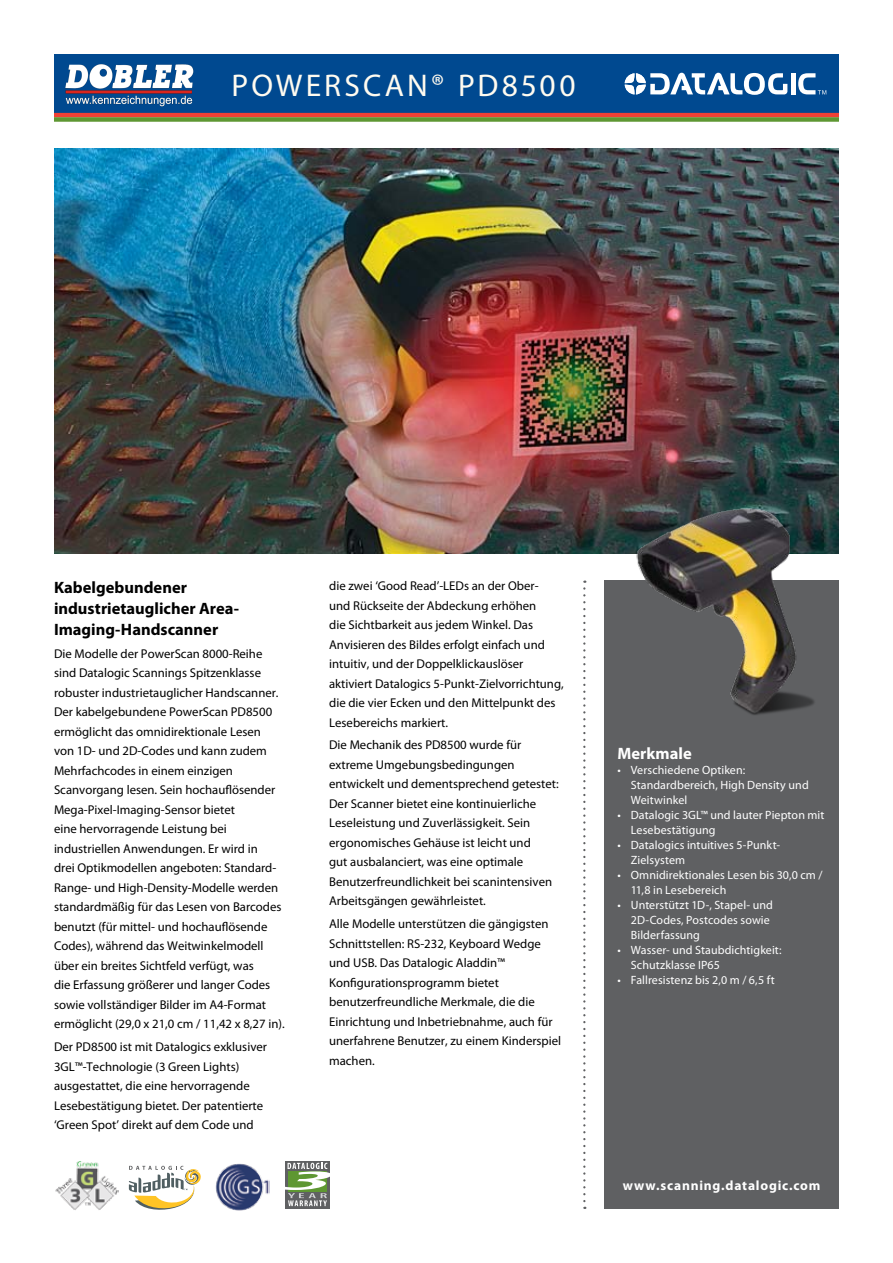
<style>
.page{position:relative;width:893px;height:1263px;background:#fff}
.page>*{position:absolute;margin:0;border:0;box-sizing:border-box;transform-origin:0 0}
.t1{font:31.5px "Myriad Pro";letter-spacing:.095em;color:#fffbf0}
.t2{font:700 16.5px/21px "Myriad Pro";color:#000}
.t3{font:700 16.5px "Myriad Pro";letter-spacing:.005em;color:#fff}
.t4{font:700 13.5px "Myriad Pro";letter-spacing:.055em;color:#fff}
.t5{font:12.75px/19.5px "Myriad Pro";color:#000}
.t6{font:12px/15px "Myriad Pro";letter-spacing:.01em;color:#fff}
</style>
<div class="page">
<div style="left:604px;top:580px;width:235px;height:629px;background:#5f6062"></div>
<svg style="left:583px;top:581px;width:2px;height:628px"></svg>
<div style="left:54px;top:54px;width:785px;height:59px;background:#004990"></div>
<hr style="left:54px;top:113px;width:785px;height:4px;background:#ef4135">
<div style="left:54px;top:117px;width:785px;height:5px;background:#5e9732"></div>
<hr style="left:791px;top:73px;width:4px;height:21px;background:#fff">
<svg style="left:625px;top:73px;width:162px;height:22px"></svg>
<svg style="left:798px;top:73px;width:28px;height:21px"></svg>
<img style="left:54px;top:149px;width:785px;height:404px">
<img style="left:215px;top:1163px;width:55px;height:48px">
<img style="left:55px;top:1161px;width:63px;height:49px">
<svg style="left:129px;top:1166px;width:72px;height:44px"></svg>
<svg style="left:285px;top:1161px;width:45px;height:47px"></svg>
<svg style="left:285px;top:1163px;width:45px;height:43px"></svg>
<img style="left:617px;top:502px;width:209px;height:213px">
<img style="left:65px;top:64px;width:129px;height:43px">
<h1 class="t1" style="left:231px;top:66px;width:346px">POWERSCAn® PD8500</h1>
<p class="t2" style="left:54px;top:576px;width:187px">Kabelgebundener industrietauglicher Area-<br>Imaging-Handscanner</p>
<p class="t5" style="left:54px;top:644px;width:232px">Die Modelle der PowerScan 8000-Reihe sind Datalogic Scannings Spitzenklasse robuster industrietauglicher Handscanner.<br>Der kabelgebundene PowerScan PD8500 ermöglicht das omnidirektionale Lesen<br>von 1D- und 2D-Codes und kann zudem Mehrfachcodes in einem einzigen Scanvorgang lesen. Sein hochauflösender Mega-Pixel-Imaging-Sensor bietet<br>eine hervorragende Leistung bei industriellen Anwendungen. Er wird in<br>drei Optikmodellen angeboten: Standard-Range- und High-Density-Modelle werden standardmäßig für das Lesen von Barcodes benutzt (für mittel- und hochauflösende Codes), während das Weitwinkelmodell über ein breites Sichtfeld verfügt, was<br>die Erfassung größerer und langer Codes sowie vollständiger Bilder im A4-Format ermöglicht (29,0 x 21,0 cm / 11,42 x 8,27 in).</p>
<p class="t5" style="left:54px;top:1037px;width:215px">Der PD8500 ist mit Datalogics exklusiver 3GL™-Technologie (3 Green Lights) ausgestattet, die eine hervorragende Lesebestätigung bietet. Der patentierte ‘Green Spot’ direkt auf dem Code und</p>
<p class="t5" style="left:329px;top:576px;width:236px">die zwei ‘Good Read’-LEDs an der Ober-<br>und Rückseite der Abdeckung erhöhen<br>die Sichtbarkeit aus jedem Winkel. Das Anvisieren des Bildes erfolgt einfach und intuitiv, und der Doppelklickauslöser aktiviert Datalogics 5-Punkt-Zielvorrichtung, die die vier Ecken und den Mittelpunkt des Lesebereichs markiert.</p>
<p class="t5" style="left:329px;top:735px;width:231px">Die Mechanik des PD8500 wurde für extreme Umgebungsbedingungen entwickelt und dementsprechend getestet:<br>Der Scanner bietet eine kontinuierliche Leseleistung und Zuverlässigkeit. Sein ergonomisches Gehäuse ist leicht und<br>gut ausbalanciert, was eine optimale Benutzerfreundlichkeit bei scanintensiven Arbeitsgängen gewährleistet.</p>
<p class="t5" style="left:329px;top:914px;width:234px">Alle Modelle unterstützen die gängigsten Schnittstellen: RS-232, Keyboard Wedge und USB. Das Datalogic Aladdin™ Konfigurationsprogramm bietet benutzerfreundliche Merkmale, die die Einrichtung und Inbetriebnahme, auch für unerfahrene Benutzer, zu einem Kinderspiel machen.</p>
<p class="t3" style="left:617px;top:742px;width:76px">Merkmale</p>
<p class="t6" style="left:631px;top:762px;width:179px;text-indent:-14px">• Verschiedene Optiken:<br>Standardbereich, High Density und<br>Weitwinkel</p>
<p class="t6" style="left:631px;top:807px;width:195px;text-indent:-14px">• Datalogic 3GL™ und lauter Piepton mit<br>Lesebestätigung</p>
<p class="t6" style="left:631px;top:837px;width:151px;text-indent:-14px">• Datalogics intuitives 5-Punkt-<br>Zielsystem</p>
<p class="t6" style="left:631px;top:867px;width:193px;text-indent:-14px">• Omnidirektionales Lesen bis 30,0 cm /<br>11,8 in Lesebereich</p>
<p class="t6" style="left:631px;top:897px;width:144px;text-indent:-14px">• Unterstützt 1D-, Stapel- und<br>2D-Codes, Postcodes sowie<br>Bilderfassung</p>
<p class="t6" style="left:631px;top:942px;width:152px;text-indent:-14px">• Wasser- und Staubdichtigkeit:<br>Schutzklasse IP65</p>
<p class="t6" style="left:617px;top:972px;width:159px">• Fallresistenz bis 2,0 m / 6,5 ft</p>
<p class="t4" style="left:623px;top:1177px;width:199px">www.scanning.datalogic.com</p>
</div>
